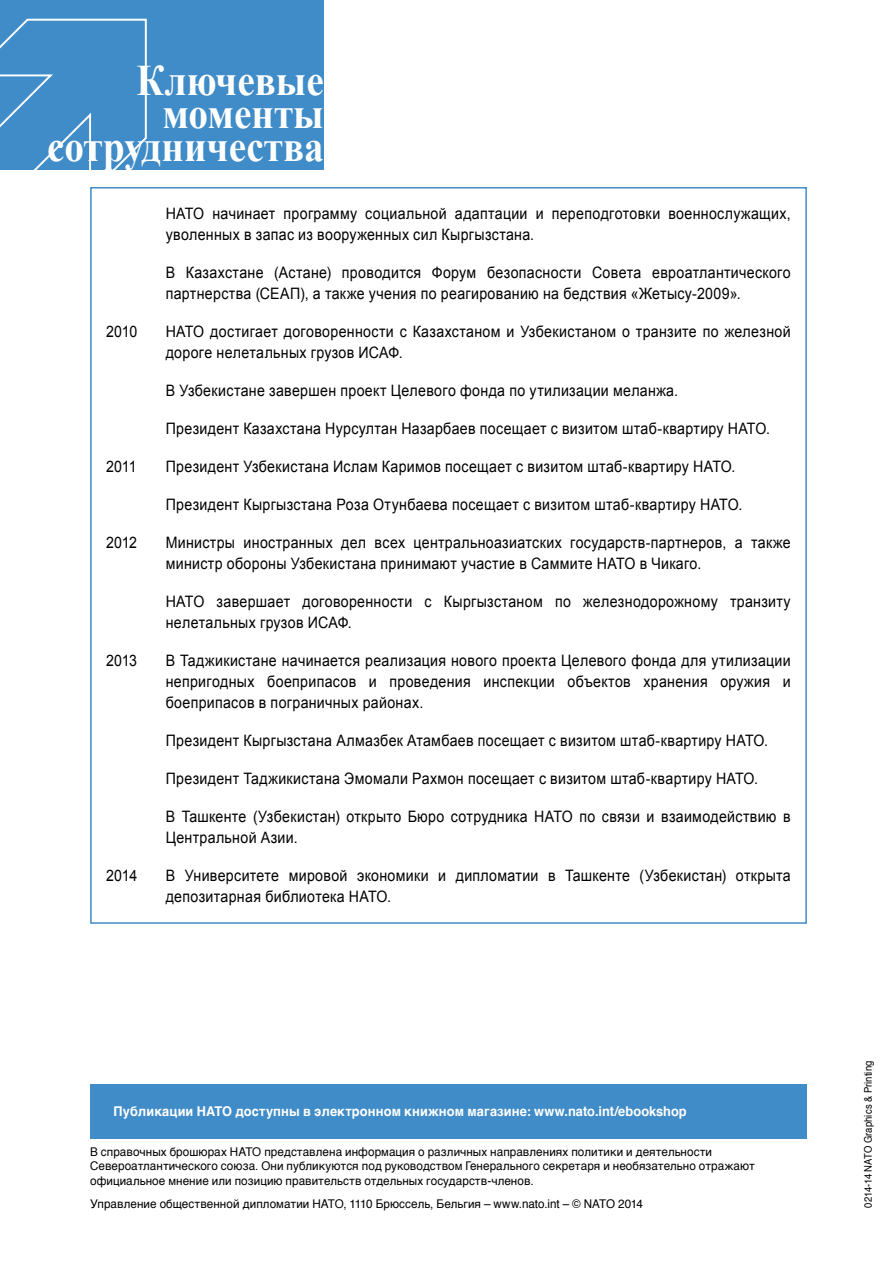
<style>
.page{position:relative;width:893px;height:1263px;background:#fff}
.page>*{position:absolute;margin:0;border:0;box-sizing:border-box;transform-origin:0 0}
.t1{font:700 43.5px/33px "Times New Roman";color:#fff;text-align:right;scale:.9 1}
.t2{font:15.75px/21px "Arial";letter-spacing:.02em;color:#000;scale:.9 1}
.t3{font:700 13.5px "Helvetica";letter-spacing:.005em;color:#fff;scale:.95 1}
.t4{font:12px/14.4px "Helvetica";letter-spacing:.005em;color:#000}
.t5{font:10.5px "Helvetica";letter-spacing:.01em;color:#000;scale:.9 1}
</style>
<div class="page">
<div style="left:90px;top:1084px;width:717px;height:55px;background:#408cc8"></div>
<div style="left:0;top:0;width:324px;height:170px;background:#408cc8"></div>
<svg style="left:0;top:18px;width:147px;height:152px"></svg>
<h1 class="t1" style="left:47px;top:63px;width:309px">Ключевые моменты сотрудничества</h1>
<p class="t2" style="left:166px;top:203px;width:696px">НАТО начинает программу социальной адаптации и переподготовки военнослужащих, уволенных в запас из вооруженных сил Кыргызстана.</p>
<p class="t2" style="left:166px;top:262px;width:696px">В Казахстане (Астане) проводится Форум безопасности Совета евроатлантического партнерства (СЕАП), а также учения по реагированию на бедствия «Жетысу-2009».</p>
<p class="t2" style="left:106px;top:321px;width:36px">2010</p>
<p class="t2" style="left:166px;top:321px;width:696px">НАТО достигает договоренности с Казахстаном и Узбекистаном о транзите по железной дороге нелетальных грузов ИСАФ.</p>
<p class="t2" style="left:166px;top:380px;width:571px">В Узбекистане завершен проект Целевого фонда по утилизации меланжа.</p>
<p class="t2" style="left:166px;top:418px;width:673px">Президент Казахстана Нурсултан Назарбаев посещает с визитом штаб-квартиру НАТО.</p>
<p class="t2" style="left:106px;top:456px;width:35px">2011</p>
<p class="t2" style="left:166px;top:456px;width:634px">Президент Узбекистана Ислам Каримов посещает с визитом штаб-квартиру НАТО.</p>
<p class="t2" style="left:166px;top:494px;width:642px">Президент Кыргызстана Роза Отунбаева посещает с визитом штаб-квартиру НАТО.</p>
<p class="t2" style="left:106px;top:532px;width:36px">2012</p>
<p class="t2" style="left:166px;top:532px;width:696px">Министры иностранных дел всех центральноазиатских государств-партнеров, а также министр обороны Узбекистана принимают участие в Саммите НАТО в Чикаго.</p>
<p class="t2" style="left:166px;top:591px;width:696px">НАТО завершает договоренности с Кыргызстаном по железнодорожному транзиту нелетальных грузов ИСАФ.</p>
<p class="t2" style="left:106px;top:650px;width:36px">2013</p>
<p class="t2" style="left:166px;top:650px;width:696px;text-align:justify">В Таджикистане начинается реализация нового проекта Целевого фонда для утилизации непригодных боеприпасов и проведения инспекции объектов хранения оружия и боеприпасов в пограничных районах.</p>
<p class="t2" style="left:166px;top:730px;width:671px">Президент Кыргызстана Алмазбек Атамбаев посещает с визитом штаб-квартиру НАТО.</p>
<p class="t2" style="left:166px;top:768px;width:660px">Президент Таджикистана Эмомали Рахмон посещает с визитом штаб-квартиру НАТО.</p>
<p class="t2" style="left:166px;top:806px;width:696px">В Ташкенте (Узбекистан) открыто Бюро сотрудника НАТО по связи и взаимодействию в<br>Центральной Азии.</p>
<p class="t2" style="left:106px;top:865px;width:36px">2014</p>
<p class="t2" style="left:166px;top:865px;width:696px">В Университете мировой экономики и дипломатии в Ташкенте (Узбекистан) открыта депозитарная библиотека НАТО.</p>
<p class="t3" style="left:114px;top:1100px;width:605px">Публикации НАТО доступны в электронном книжном магазине: www.nato.int/ebookshop</p>
<p class="t4" style="left:90px;top:1145px;width:666px">В справочных брошюрах НАТО представлена информация о различных направлениях политики и деятельности<br>Североатлантического союза. Они публикуются под руководством Генерального секретаря и необязательно отражают официальное мнение или позицию правительств отдельных государств-членов.</p>
<p class="t4" style="left:90px;top:1197px;width:554px">Управление общественной дипломатии НАТО, 1110 Брюссель, Бельгия – www.nato.int – © NATO 2014</p>
<p class="t5" style="left:860px;top:1208px;width:165px;rotate:-90deg">0214-14 NATO Graphics &amp; Printing</p>
</div>
